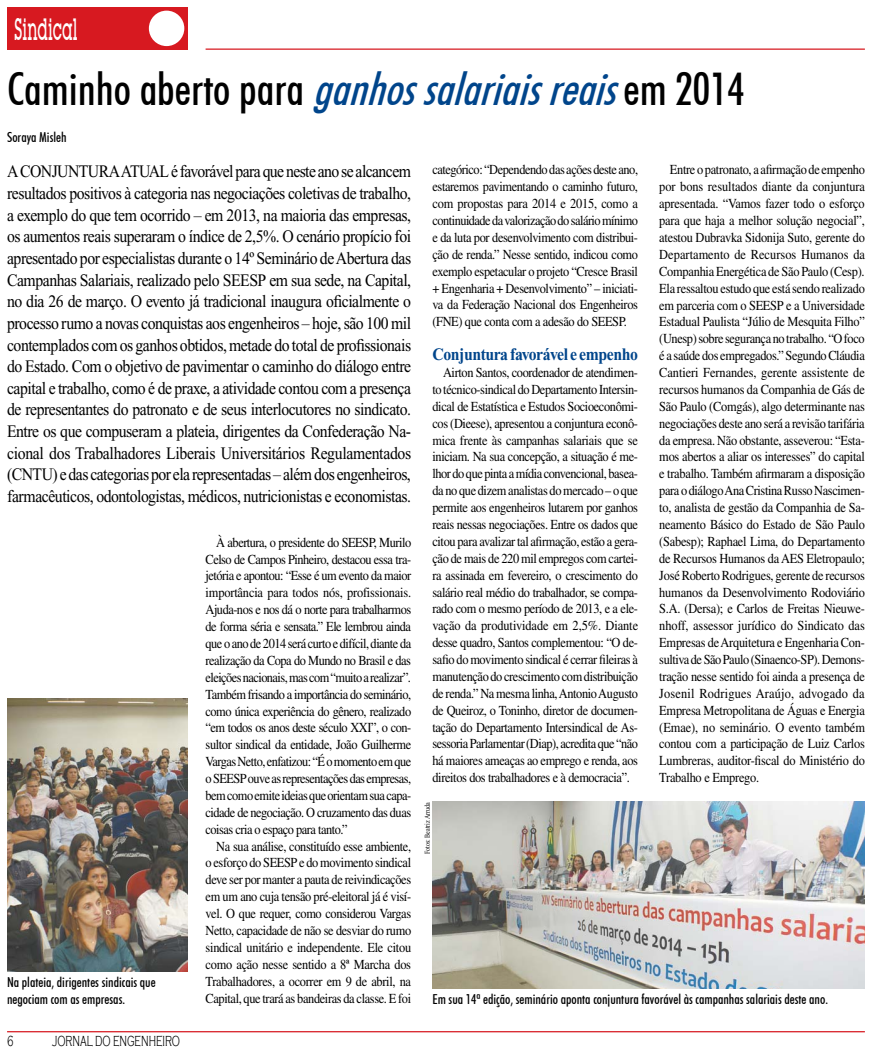
<style>
.page{position:relative;width:872px;height:1053px;background:#fff}
.page>*{position:absolute;margin:0;border:0;box-sizing:border-box;transform-origin:0 0}
.t1{font:500 condensed 45px "Futura BT";color:#000}
.t2{font:500 30px "Lubalin Graph IT Cby BT";color:#fff;scale:.5 1}
.t3{font:17.5px/21.6px "Times New Roman";letter-spacing:-.03em;color:#000;text-align:justify;scale:.9 1}
.t4{font:700 17.5px "Times New Roman";letter-spacing:-.025em;color:#00458b;scale:.9 1}
.t5{font:300 15px "Copperplate Gothic";color:#000;scale:.6 1}
.t6{font:13.75px/16.9px "Times";letter-spacing:-.03em;color:#000;text-align:justify;scale:.9 1}
.t7{font:500 condensed 13.75px/16.5px "Futura BT";color:#000}
.t8{font:7.5px "Times New Roman";color:#000;scale:.8 1}
.s1{font-style:italic;color:#00458b}
</style>
<div class="page">
<div style="left:7px;top:7px;width:181px;height:43px;background:#d71920"></div>
<div style="left:149px;top:11px;width:35px;height:35px;background:#fff;border-radius:50%"></div>
<hr style="left:206px;top:48px;width:659px;height:2px;background:#d71920">
<hr style="left:7px;top:1030px;width:858px;height:2px;background:#d71920">
<img style="left:432px;top:801px;width:433px;height:187px">
<img style="left:7px;top:698px;width:181px;height:273px">
<h2 class="t2" style="left:14px;top:11px;width:128px">Sindical</h2>
<h1 class="t1" style="left:7px;top:62px;width:739px">Caminho aberto para <span class="s1">ganhossalariaisreais</span>em 2014</h1>
<p class="t7" style="left:7px;top:129px;width:61px">Soraya Misleh</p>
<p class="t3" style="left:7px;top:161px;width:450px">A conjuntura atual é favorável para que neste ano se alcancem resultados positivos à categoria nas negociações coletivas de trabalho, a exemplo do que tem ocorrido – em 2013, na maioria das empresas, os aumentos reais superaram o índice de 2,5%. O cenário propício foi apresentado por especialistas durante o 14º Seminário de Abertura das Campanhas Salariais, realizado pelo SEESP em sua sede, na Capital, no dia 26 de março. O evento já tradicional inaugura oficialmente o processo rumo a novas conquistas aos engenheiros – hoje, são 100 mil contemplados com os ganhos obtidos, metade do total de profissionais do Estado. Com o objetivo de pavimentar o caminho do diálogo entre capital e trabalho, como é de praxe, a atividade contou com a presença de representantes do patronato e de seus interlocutores no sindicato.<br>Entre os que compuseram a plateia, dirigentes da Confederação Na&shy;cional dos Trabalhadores Liberais Universitários Regulamentados (CNTU</p>
<p class="t6" style="left:432px;top:161px;width:230px">categórico: “Dependendo das ações deste ano, estaremos pavimentando o caminho futuro, com propostas para 2014 e 2015, como a continuidade da valorização do salário mínimo e da luta por desenvolvimento com distribui&shy;ção de renda.” Nesse sentido, indicou como exemplo espetacular o projeto “Cresce Brasil + Engenharia + Desenvolvimento” – iniciati&shy;va da Federação Nacional dos Engenheiros (FNE) que conta com a adesão do SEESP.</p>
<p class="t4" style="left:432px;top:344px;width:230px">Conjuntura favorável e empenho</p>
<p class="t6" style="left:432px;top:364px;width:230px;text-indent:11px">Airton Santos, coordenador de atendimen&shy;to técnico-sindical do Departamento Intersin&shy;dical de Estatística e Estudos Socioeconômi&shy;cos (Dieese), apresentou a conjuntura econô&shy;mica frente às campanhas salariais que se iniciam. Na sua concepção, a situação é me&shy;lhor do que pinta a mídia convencional, basea&shy;da no que dizem analistas do mercado – o que permite aos engenheiros lutarem por ganhos reais nessas negociações. Entre os dados que citou para avalizar tal afirmação, estão a gera&shy;ção de mais de 220 mil empregos com cartei&shy;ra assinada em fevereiro, o crescimento do salário real médio do trabalhador, se compa&shy;rado com o mesmo período de 2013, e a ele&shy;vação da produtividade em 2,5%. Diante desse quadro, Santos complementou: “O de&shy;safio do movimento sindical é cerrar fileiras à manutenção do crescimento com distribuição de renda.” Na mesma linha, Antonio Augusto de Queiroz, o Toninho, diretor de documen&shy;tação do Departamento Intersindical de As&shy;sessoria Parlamentar (Diap), acredita que “não há maiores ameaças ao emprego e renda, aos direitos dos trabalhadores e à democracia”.</p>
<p class="t6" style="left:659px;top:161px;width:230px;text-indent:11px">Entre o patronato, a afirmação de empenho por bons resultados diante da conjuntura apresentada. “Vamos fazer todo o esforço para que haja a melhor solução negocial”, atestou Dubravka Sidonija Suto, gerente do Departamento de Recursos Humanos da Companhia Energética de São Paulo (Cesp).<br>Ela ressaltou estudo que está sendo realizado em parceria com o SEESP e a Universidade Estadual Paulista “Júlio de Mesquita Filho” (Unesp) sobre segurança no trabalho. “O foco é a saúde dos empregados.” Segundo Cláudia Cantieri Fernandes, gerente assistente de recursos humanos da Companhia de Gás de São Paulo (Comgás), algo determinante nas negociações deste ano será a revisão tarifária da empresa. Não obstante, asseverou: “Esta&shy;mos abertos a aliar os interesses” do capital e trabalho. Também afirmaram a disposição para o diálogo Ana Cristina Russo Nascimen&shy;to, analista de gestão da Companhia de Sa&shy;neamento Básico do Estado de São Paulo (Sabesp); Raphael Lima, do Departamento de Recursos Humanos da AES Eletropaulo; José Roberto Rodrigues, gerente de recursos humanos da Desenvolvimento Rodoviário S.A. (Dersa); e Carlos de Freitas Nieuwe&shy;nhoff, assessor jurídico do Sindicato das Empresas de Arquitetura e Engenharia Con&shy;sultiva de São Paulo (Sinaenco-SP). Demons&shy;tração nesse sentido foi ainda a presença de Josenil Rodrigues Araújo, advogado da Empresa Metropolitana de Águas e Energia (Emae), no seminário. O evento também contou com a participação de Luiz Carlos Lumbreras, auditor-fiscal do Ministério do Trabalho e Emprego.</p>
<p class="t3" style="left:7px;top:464px;width:450px;text-align:right">) e das categorias por ela representadas – além dos engenheiros, farmacêuticos, odontologistas, médicos, nutricionistas e economistas.</p>
<p class="t6" style="left:206px;top:533px;width:230px;text-indent:11px">À abertura, o presidente do SEESP, Murilo Celso de Campos Pinheiro, destacou essa tra&shy;jetória e apontou: “Esse é um evento da maior importância para todos nós, profissionais.<br>Ajuda-nos e nos dá o norte para trabalharmos de forma séria e sensata.” Ele lembrou ainda que o ano de 2014 será curto e difícil, diante da realização da Copa do Mundo no Brasil e das eleições nacionais, mas com “muito a realizar”.<br>Também frisando a importância do seminário, como única experiência do gênero, realizado “em todos os anos deste século XXI”, o con&shy;sultor sindical da entidade, João Guilherme Vargas Netto, enfatizou: “É o momento em que o SEESP ouve as representações das empresas, bem como emite ideias que orientam sua capa&shy;cidade de negociação. O cruzamento das duas coisas cria o espaço para tanto.”</p>
<p class="t6" style="left:206px;top:837px;width:230px;text-indent:11px">Na sua análise, constituído esse ambiente, o esforço do SEESP e do movimento sindical deve ser por manter a pauta de reivindicações em um ano cuja tensão pré-eleitoral já é visí&shy;vel. O que requer, como considerou Vargas Netto, capacidade de não se desviar do rumo sindical unitário e independente. Ele citou como ação nesse sentido a 8ª Marcha dos Trabalhadores, a ocorrer em 9 de abril, na Capital, que trará as bandeiras da classe. E foi</p>
<p class="t8" style="left:423px;top:853px;width:66px;rotate:-90deg">Fotos: Beatriz Arruda</p>
<p class="t7" style="left:7px;top:973px;width:150px">Na plateia, dirigentes sindicais que negociam com as empresas.</p>
<p class="t7" style="left:432px;top:990px;width:397px">Em sua 14ª edição, seminário aponta conjuntura favorável às campanhas salariais deste ano.</p>
<p class="t5" style="left:7px;top:1032px;width:12px">6</p>
<p class="t5" style="left:52px;top:1032px;width:215px">JORNAL DO ENGENHEIRO</p>
</div>
